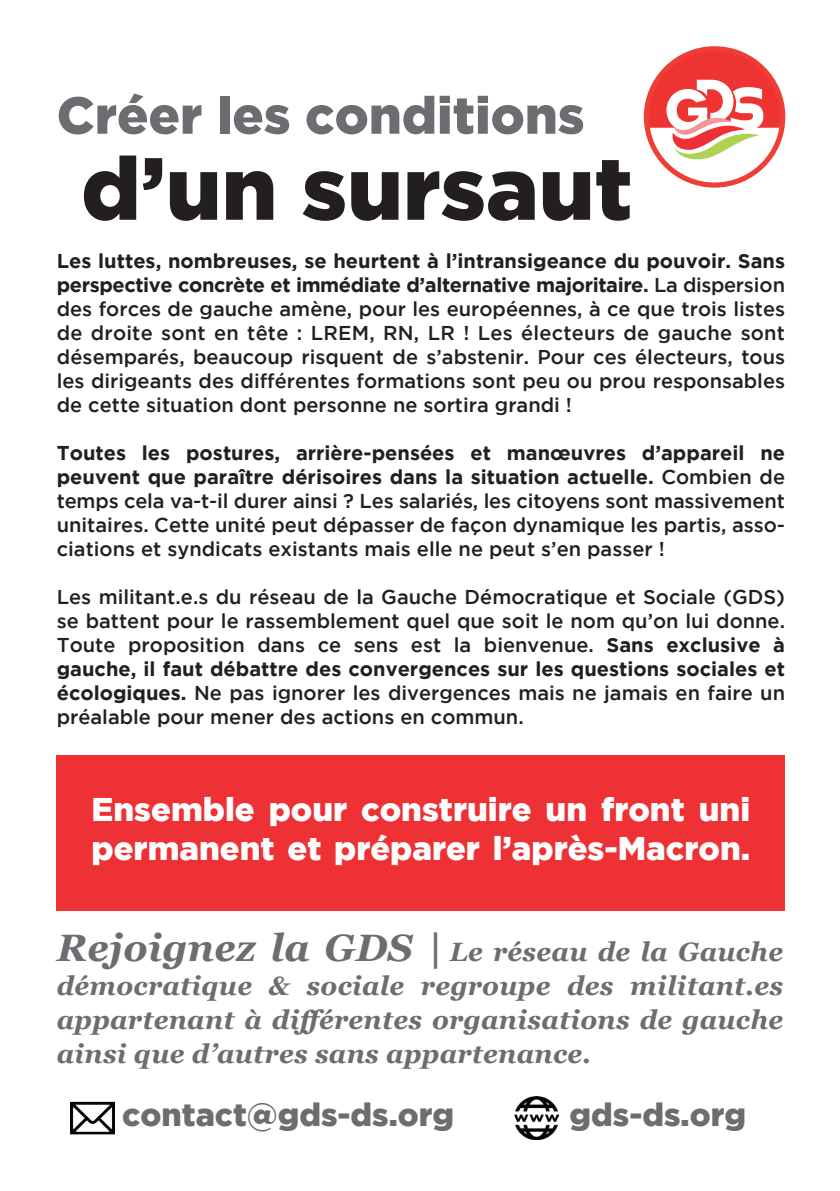
<style>
.page{position:relative;width:840px;height:1191px;background:#fff}
.page>*{position:absolute;margin:0;border:0;box-sizing:border-box;transform-origin:0 0}
.t1{font:900 88px "Gotham";color:#231f20}
.t2{font:900 52px "Gotham";color:#6c6d70}
.t3{font:900 32.8px/39.4px "Gotham";color:#fff}
.t4{font:900 32px "Gotham";color:#6c6d70}
.t5{font:italic 700 26.4px/34.2px "Georgia";letter-spacing:.01em;color:#6c6d70;text-align:justify}
.t6{font:500 20px/24px "Gotham";color:#231f20;text-align:justify}
.s1{font-weight:700}
.s2{font-size:38.2px}
</style>
<div class="page">
<div style="left:57px;top:755px;width:727px;height:156px;background:#ee3135"></div>
<img style="left:70px;top:1101px;width:44px;height:34px">
<img style="left:514px;top:1096px;width:44px;height:44px">
<svg style="left:649px;top:48px;width:133px;height:111px"></svg>
<div style="left:643px;top:46px;width:141px;height:142px;border:5px solid #ee3e35;border-radius:50%"></div>
<h2 class="t2" style="left:57px;top:85px;width:529px">Créer les conditions</h2>
<h1 class="t1" style="left:81px;top:138px;width:552px">d’un sursaut</h1>
<p class="t6" style="left:57px;top:248px;width:729px"><span class="s1">Les luttes, nombreuses, se heurtent à l’intransigeance du pouvoir. Sans perspective concrète et immédiate d’alternative majoritaire.</span> La dispersion des forces de gauche amène, pour les européennes, à ce que trois listes de droite sont en tête : LREM, RN, LR ! Les électeurs de gauche sont désemparés, beaucoup risquent de s’abstenir. Pour ces électeurs, tous les dirigeants des différentes formations sont peu ou prou responsables de cette situation dont personne ne sortira grandi !</p>
<p class="t6" style="left:57px;top:440px;width:729px"><span class="s1">Toutes les postures, arrière-pensées et manœuvres d’appareil ne peuvent que paraître dérisoires dans la situation actuelle.</span> Combien de temps cela va-t-il durer ainsi ? Les salariés, les citoyens sont massivement unitaires. Cette unité peut dépasser de façon dynamique les partis, asso&shy;ciations et syndicats existants mais elle ne peut s’en passer !</p>
<p class="t6" style="left:57px;top:584px;width:729px">Les militant.e.s du réseau de la Gauche Démocratique et Sociale (GDS) se battent pour le rassemblement quel que soit le nom qu’on lui donne.<br>Toute proposition dans ce sens est la bienvenue. <span class="s1">Sans exclusive à gauche, il faut débattre des convergences sur les questions sociales et écologiques.</span> Ne pas ignorer les divergences mais ne jamais en faire un préalable pour mener des actions en commun.</p>
<h3 class="t3" style="left:92px;top:788px;width:659px">Ensemble pour construire un front uni permanent et préparer l’après-Macron.</h3>
<h3 class="t5" style="left:57px;top:934px;width:727px"><span class="s2">Rejoignez la GDS |</span> Le réseau de la Gauche démocratique &amp; sociale regroupe des militant.es appartenant à différentes organisations de gauche ainsi que d’autres sans appartenance.</h3>
<h3 class="t4" style="left:122px;top:1096px;width:333px">contact@gds-ds.org</h3>
<h3 class="t4" style="left:569px;top:1096px;width:178px">gds-ds.org</h3>
</div>
